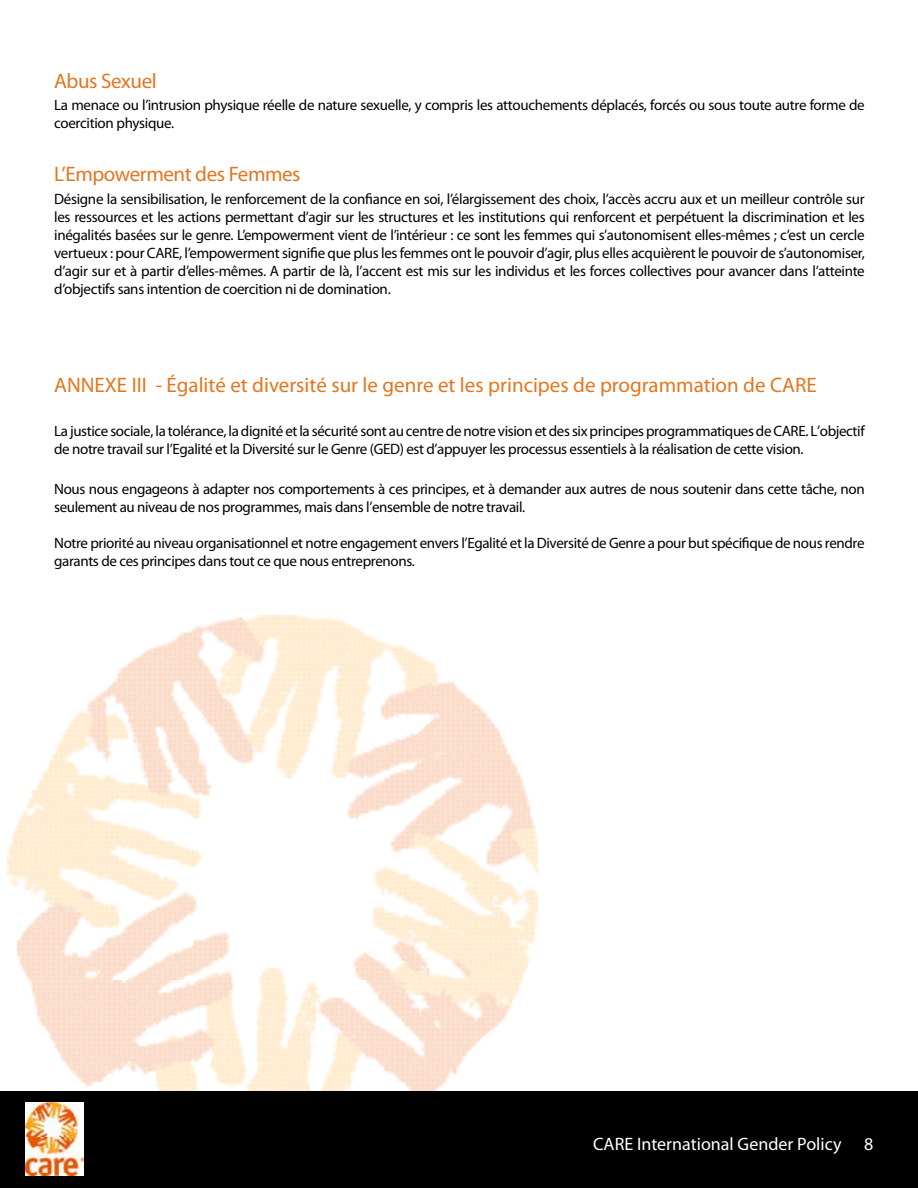
<style>
.page{position:relative;width:918px;height:1188px;background:#fff}
.page>*{position:absolute;margin:0;border:0;box-sizing:border-box;transform-origin:0 0}
.t1{font:21px "Myriad Pro";color:#e4761e}
.t2{font:21px "Myriad Pro";letter-spacing:-.02em;color:#e4761e}
.t3{font:18px "Myriad Pro";color:#fff}
.t4{font:15px/18px "Myriad Pro";letter-spacing:-.025em;color:#000}
</style>
<div class="page">
<img style="left:7px;top:616px;width:532px;height:475px">
<div style="left:0;top:1091px;width:918px;height:97px;background:#000"></div>
<img style="left:25px;top:1102px;width:58px;height:73px">
<h1 class="t2" style="left:54px;top:68px;width:104px">Abus Sexuel</h1>
<p class="t4" style="left:54px;top:95px;width:812px">La menace ou l’intrusion physique réelle de nature sexuelle, y compris les attouchements déplacés, forcés ou sous toute autre forme de coercition physique.</p>
<h1 class="t2" style="left:54px;top:161px;width:248px">L’Empowerment des Femmes</h1>
<p class="t4" style="left:54px;top:189px;width:812px;text-align:justify">Désigne la sensibilisation, le renforcement de la confiance en soi, l’élargissement des choix, l’accès accru aux et un meilleur contrôle sur les ressources et les actions permettant d’agir sur les structures et les institutions qui renforcent et perpétuent la discrimination et les inégalités basées sur le genre. L’empowerment vient de l’intérieur : ce sont les femmes qui s’autonomisent elles-mêmes ; c’est un cercle vertueux : pour CARE, l’empowerment signifie que plus les femmes ont le pouvoir d’agir, plus elles acquièrent le pouvoir de s’autonomiser, d’agir sur et à partir d’elles-mêmes. A partir de là, l’accent est mis sur les individus et les forces collectives pour avancer dans l’atteinte d’objectifs sans intention de coercition ni de domination.</p>
<h1 class="t1" style="left:54px;top:372px;width:764px">ANNEXE III - Égalité et diversité sur le genre et les principes de programmation de CARE</h1>
<p class="t4" style="left:54px;top:422px;width:812px">La justice sociale, la tolérance, la dignité et la sécurité sont au centre de notre vision et des six principes programmatiques de CARE. L’objectif de notre travail sur l’Egalité et la Diversité sur le Genre (GED) est d’appuyer les processus essentiels à la réalisation de cette vision.</p>
<p class="t4" style="left:54px;top:480px;width:812px">Nous nous engageons à adapter nos comportements à ces principes, et à demander aux autres de nous soutenir dans cette tâche, non seulement au niveau de nos programmes, mais dans l’ensemble de notre travail.</p>
<p class="t4" style="left:54px;top:534px;width:812px">Notre priorité au niveau organisationnel et notre engagement envers l’Egalité et la Diversité de Genre a pour but spécifique de nous rendre garants de ces principes dans tout ce que nous entreprenons.</p>
<p class="t3" style="left:593px;top:1133px;width:282px">CARE International Gender Policy 8</p>
</div>
